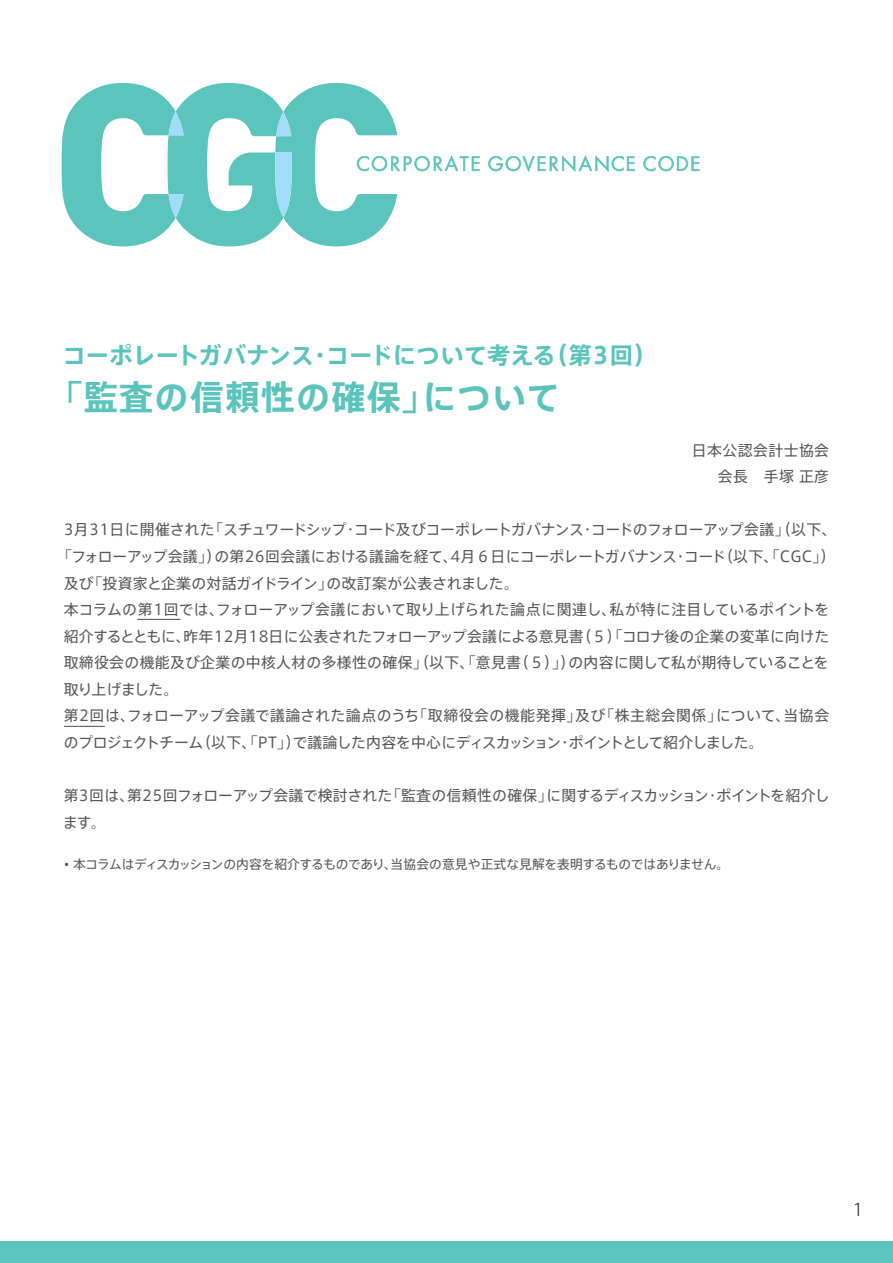
<style>
.page{position:relative;width:893px;height:1263px;background:#fff}
.page>*{position:absolute;margin:0;border:0;box-sizing:border-box;transform-origin:0 0}
.t1{font:700 34.05px "Axis Std";letter-spacing:.04em;color:#5ac4bd}
.t2{font:700 23.4px "Axis Std";letter-spacing:-.02em;color:#5ac4bd}
.t3{font:300 16.95px "Axis Std";color:#231f20}
.t4{font:14.85px "Axis Std";color:#57585a}
.t5{font:14.85px "Axis Std";letter-spacing:-.05em;color:#57585a}
.t6{font:14.85px/26.5px "Axis Std";letter-spacing:-.02em;color:#57585a}
.t7{font:14.85px "Axis Std";letter-spacing:-.03em;color:#57585a}
.t8{font:14.85px "Axis Std";letter-spacing:.02em;color:#57585a}
.t9{font:14.85px "Axis Std";letter-spacing:.035em;color:#57585a}
.t10{font:14.85px/26.5px "Axis Std";letter-spacing:.03em;color:#57585a;text-align:right}
.t11{font:12.75px "Axis Std";letter-spacing:-.03em;color:#57585a}
</style>
<div class="page">
<div style="left:0;top:1242px;width:893px;height:21px;background:#5ac4bd"></div>
<svg style="left:61px;top:83px;width:419px;height:163px"></svg>
<svg style="left:488px;top:155px;width:147px;height:17px"></svg>
<svg style="left:643px;top:156px;width:56px;height:15px"></svg>
<hr style="left:137px;top:619px;width:43px;height:1px;background:#57585a">
<hr style="left:64px;top:726px;width:41px;height:1px;background:#57585a">
<h2 class="t2" style="left:63px;top:338px;width:596px">コーポレートガバナンス・コードについて考える（第3回）</h2>
<h1 class="t1" style="left:49px;top:371px;width:513px">「監査の信頼性の確保」について</h1>
<p class="t10" style="left:692px;top:436px;width:139px">日本公認会計士協会会長　手塚正彦</p>
<p class="t7" style="left:64px;top:519px;width:774px">3月31日に開催された「スチュワードシップ・コード及びコーポレートガバナンス・コードのフォローアップ会議」（以下、</p>
<p class="t4" style="left:57px;top:545px;width:780px">「フォローアップ会議」）の第26回会議における議論を経て、4月６日にコーポレートガバナンス・コード（以下、「CGC」）</p>
<p class="t4" style="left:64px;top:572px;width:457px">及び「投資家と企業の対話ガイドライン」の改訂案が公表されました。</p>
<p class="t4" style="left:64px;top:598px;width:767px">本コラムの第1回では、フォローアップ会議において取り上げられた論点に関連し、私が特に注目しているポイントを</p>
<p class="t4" style="left:64px;top:625px;width:767px">紹介するとともに、昨年12月18日に公表されたフォローアップ会議による意見書（５）「コロナ後の企業の変革に向けた</p>
<p class="t8" style="left:64px;top:652px;width:766px">取締役会の機能及び企業の中核人材の多様性の確保」（以下、「意見書（５）」）の内容に関して私が期待していることを</p>
<p class="t5" style="left:64px;top:678px;width:116px">取り上げました。</p>
<p class="t9" style="left:64px;top:705px;width:767px">第2回は、フォローアップ会議で議論された論点のうち「取締役会の機能発揮」及び「株主総会関係」について、当協会</p>
<p class="t5" style="left:64px;top:731px;width:701px">のプロジェクトチーム（以下、「PT」）で議論した内容を中心にディスカッション・ポイントとして紹介しました。</p>
<p class="t6" style="left:63px;top:781px;width:768px">第3回は、第25回フォローアップ会議で検討された「監査の信頼性の確保」に関するディスカッション・ポイントを紹介します。</p>
<p class="t11" style="left:64px;top:854px;width:667px">• 本コラムはディスカッションの内容を紹介するものであり、当協会の意見や正式な見解を表明するものではありません。</p>
<p class="t3" style="left:853px;top:1197px;width:13px">1</p>
</div>
